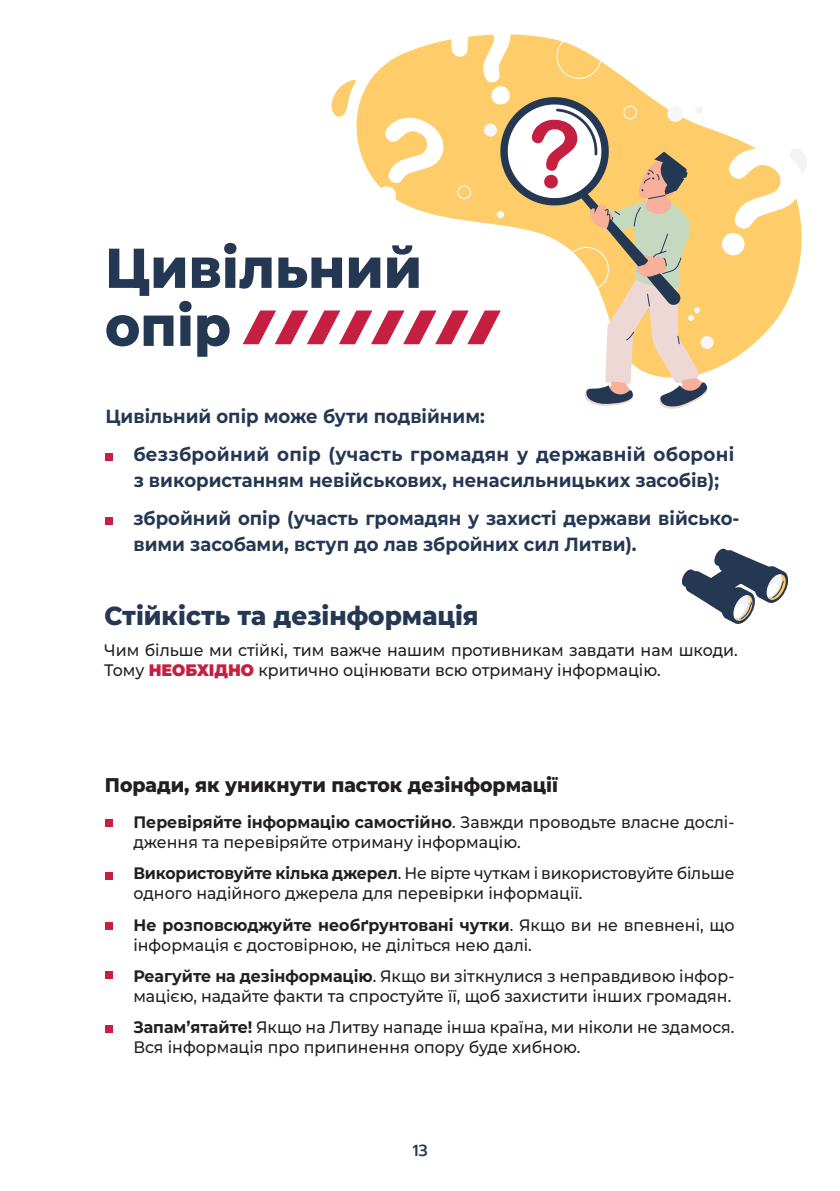
<style>
.page{position:relative;width:840px;height:1191px;background:#fff}
.page>*{position:absolute;margin:0;border:0;box-sizing:border-box;transform-origin:0 0}
.t1{font:800 56px/58px "Montserrat";color:#253853;scale:.95 1}
.t2{font:800 26px "Montserrat";color:#253853;scale:.95 1}
.t3{font:800 19.8px "Montserrat";color:#231f20;scale:.95 1}
.t4{font:700 19px/37.8px "Montserrat";color:#253853;scale:.95 1}
.t5{font:500 16.6px/20px "Montserrat";color:#231f20;scale:.95 1}
.t6{font:500 16.6px/20px "Montserrat";color:#231f20;scale:.94 1}
.t7{font:500 16px "Prompt";color:#253853}
.s1{font-weight:900;color:#c51f42}
.s2{font-weight:700}
</style>
<div class="page">
<div style="left:105px;top:453px;width:8px;height:8px;background:#c51f42"></div>
<div style="left:105px;top:517px;width:8px;height:8px;background:#c51f42"></div>
<svg style="left:682px;top:548px;width:105px;height:76px"></svg>
<svg style="left:371px;top:39px;width:431px;height:333px"></svg>
<div style="left:700px;top:336px;width:13px;height:13px;background:#f7f7f8;border-radius:50%"></div>
<svg style="left:787px;top:147px;width:20px;height:28px"></svg>
<svg style="left:457px;top:34px;width:179px;height:45px"></svg>
<svg style="left:242px;top:79px;width:465px;height:330px"></svg>
<div style="left:105px;top:819px;width:8px;height:8px;background:#c51f42"></div>
<div style="left:105px;top:871px;width:8px;height:8px;background:#c51f42"></div>
<div style="left:105px;top:921px;width:8px;height:8px;background:#c51f42"></div>
<div style="left:105px;top:971px;width:8px;height:8px;background:#c51f42"></div>
<div style="left:105px;top:1025px;width:8px;height:8px;background:#c51f42"></div>
<h1 class="t1" style="left:105px;top:236px;width:335px">Цивільний опір</h1>
<p class="t4" style="left:133px;top:397px;width:633px;text-indent:-28px">Цивільний опір може бути подвійним:<br>беззбройний опір (участь громадян у державній обороні</p>
<p class="t4" style="left:133px;top:460px;width:639px">з використанням невійськових, ненасильницьких засобів); збройний опір (участь громадян у захисті держави військо-</p>
<p class="t4" style="left:133px;top:524px;width:531px">вими засобами, вступ до лав збройних сил Литви).</p>
<h2 class="t2" style="left:104px;top:597px;width:395px">Стійкість та дезінформація</h2>
<p class="t5" style="left:104px;top:640px;width:668px">Чим більше ми стійкі, тим важче нашим противникам завдати нам шкоди.<br>Тому <span class="s1">НЕОБХІДНО</span> критично оцінювати всю отриману інформацію.</p>
<p class="t3" style="left:105px;top:770px;width:478px">Поради, як уникнути пасток дезінформації</p>
<p class="t5" style="left:133px;top:811px;width:633px"><span class="s2">Перевіряйте інформацію самостійно</span>. Завжди проводьте власне дослі&shy;дження та перевіряйте отриману інформацію.</p>
<p class="t6" style="left:133px;top:863px;width:640px"><span class="s2">Використовуйте кілька джерел</span>. Не вірте чуткам і використовуйте більше одного надійного джерела для перевірки інформації.</p>
<p class="t5" style="left:133px;top:914px;width:634px"><span class="s2">Не розповсюджуйте необґрунтовані чутки</span>. Якщо ви не впевнені, що інформація є достовірною, не діліться нею далі.</p>
<p class="t5" style="left:133px;top:965px;width:633px"><span class="s2">Реагуйте на дезінформацію</span>. Якщо ви зіткнулися з неправдивою інфор&shy;мацією, надайте факти та спростуйте її, щоб захистити інших громадян.</p>
<p class="t5" style="left:133px;top:1016px;width:633px"><span class="s2">Запам’ятайте!</span> Якщо на Литву нападе інша країна, ми ніколи не здамося.<br>Вся інформація про припинення опору буде хибною.</p>
<p class="t7" style="left:412px;top:1139px;width:17px">13</p>
</div>
